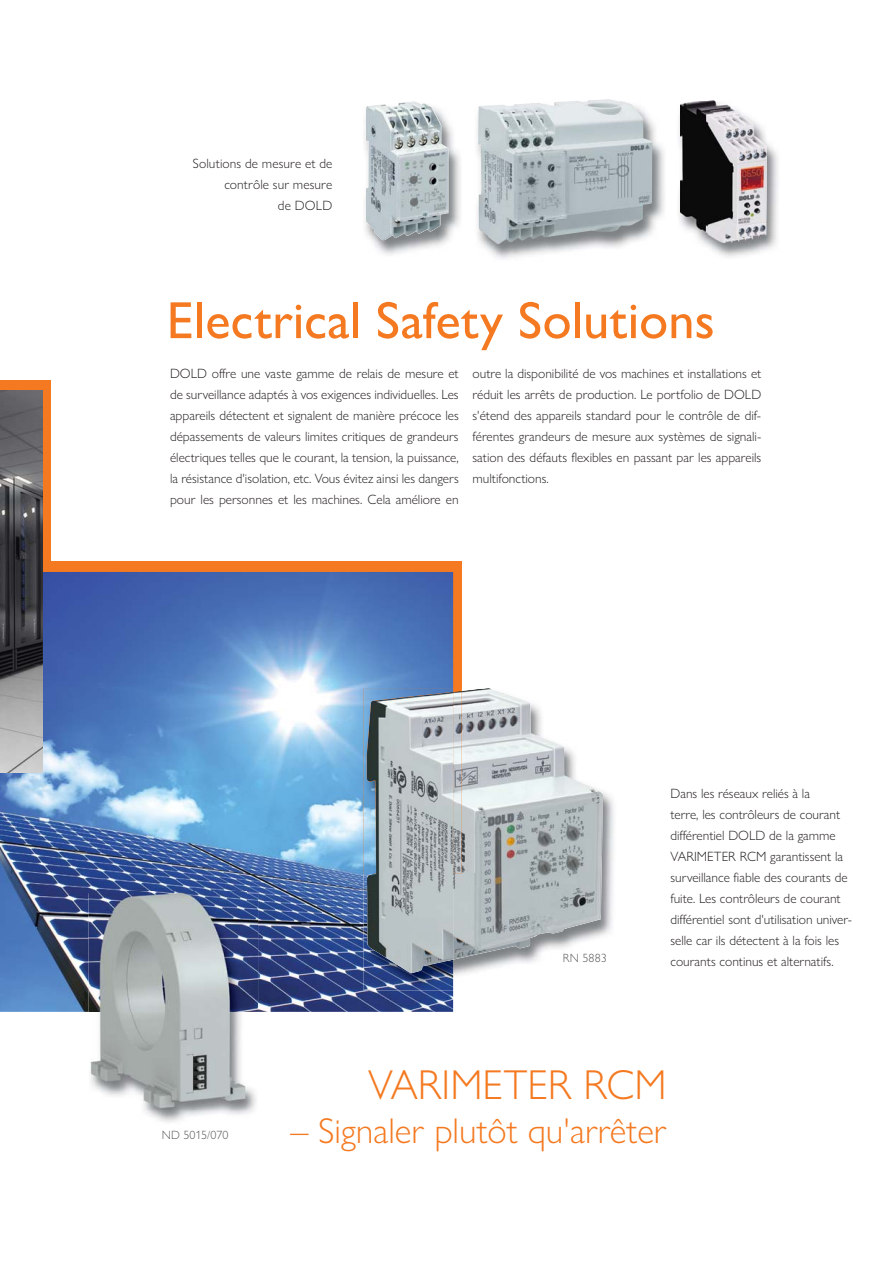
<style>
.page{position:relative;width:893px;height:1263px;background:#fff}
.page>*{position:absolute;margin:0;border:0;box-sizing:border-box;transform-origin:0 0}
.t1{font:500 52.5px "Gill Sans Nova";color:#f47920}
.t2{font:300 42px "Gill Sans Nova";color:#f47920}
.t3{font:300 36px "Gill Sans Nova";color:#f47920}
.t4{font:300 13.5px/21px "Gill Sans Nova";color:#231f20;text-align:justify}
.t5{font:300 12px "Gill Sans Nova";letter-spacing:.005em;color:#58595b}
</style>
<div class="page">
<div style="left:0;top:561px;width:462px;height:313px;background:#f47920"></div>
<div style="left:0;top:381px;width:51px;height:312px;background:#f47920"></div>
<img style="left:0;top:572px;width:453px;height:440px">
<img style="left:0;top:390px;width:42px;height:383px">
<img style="left:363px;top:689px;width:251px;height:301px">
<img style="left:564px;top:954px;width:42px;height:8px">
<img style="left:453px;top:689px;width:150px;height:271px">
<img style="left:453px;top:691px;width:9px;height:183px">
<img style="left:367px;top:692px;width:86px;height:281px">
<img style="left:363px;top:123px;width:98px;height:132px">
<img style="left:365px;top:102px;width:83px;height:138px">
<img style="left:678px;top:115px;width:100px;height:142px">
<img style="left:680px;top:100px;width:86px;height:142px">
<img style="left:477px;top:118px;width:188px;height:141px">
<img style="left:478px;top:99px;width:174px;height:145px">
<img style="left:144px;top:894px;width:114px;height:229px">
<img style="left:89px;top:891px;width:158px;height:218px">
<p class="t4" style="left:193px;top:155px;width:141px;text-align:right">Solutions de mesure et de contrôle sur mesure<br>de DOLD</p>
<h1 class="t1" style="left:167px;top:289px;width:550px">Electrical Safety Solutions</h1>
<p class="t4" style="left:170px;top:365px;width:290px">DOLD offre une vaste gamme de relais de mesure et de surveillance adaptés à vos exigences individuelles. Les appareils détectent et signalent de manière précoce les dépassements de valeurs limites critiques de grandeurs électriques telles que le courant, la tension, la puissance, la résistance d'isolation, etc. Vous évitez ainsi les dangers pour les personnes et les machines. Cela améliore en</p>
<p class="t4" style="left:473px;top:365px;width:290px">outre la disponibilité de vos machines et installations et réduit les arrêts de production. Le portfolio de DOLD s'étend des appareils standard pour le contrôle de dif&shy;férentes grandeurs de mesure aux systèmes de signali&shy;sation des défauts flexibles en passant par les appareils multifonctions.</p>
<p class="t5" style="left:162px;top:1131px;width:68px">ND 5015/070</p>
<p class="t5" style="left:563px;top:954px;width:45px">RN 5883</p>
<p class="t4" style="left:670px;top:784px;width:183px;text-align:left">Dans les réseaux reliés à la<br>terre, les contrôleurs de courant différentiel DOLD de la gamme VARIMETER RCM garantissent la surveillance fiable des courants de fuite. Les contrôleurs de courant différentiel sont d'utilisation univer&shy;selle car ils détectent à la fois les courants continus et alternatifs.</p>
<h2 class="t2" style="left:368px;top:1071px;width:300px">VARIMETER RCM</h2>
<h3 class="t3" style="left:291px;top:1118px;width:378px">– Signaler plutôt qu'arrêter</h3>
</div>
